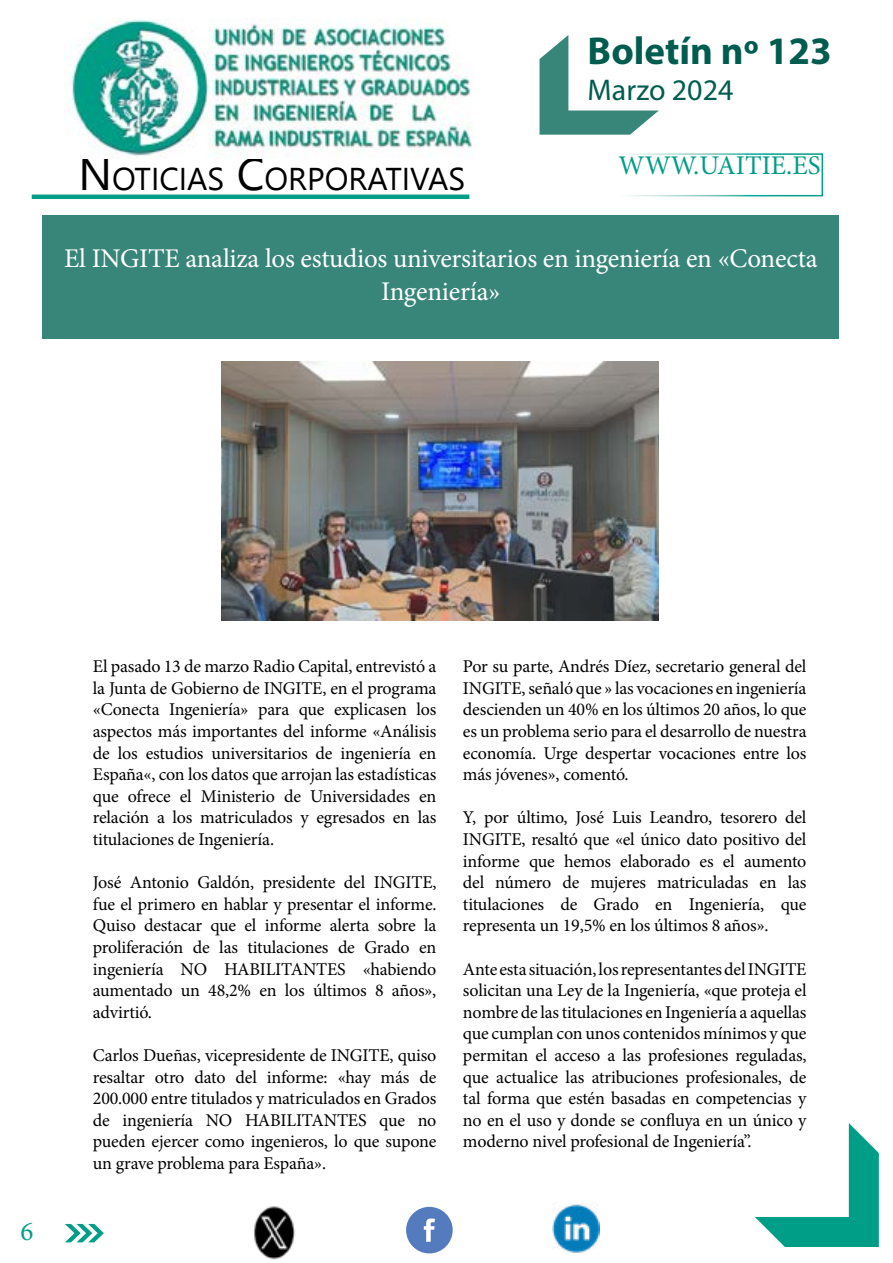
<style>
.page{position:relative;width:893px;height:1263px;background:#fff}
.page>*{position:absolute;margin:0;border:0;box-sizing:border-box;transform-origin:0 0}
.t1{font:700 39px "Myriad Pro";color:#005c4e}
.t2{font:31.5px "Segoe UI Emoji";color:#000}
.t3{font:30px "Myriad Pro";color:#005c4e}
.t4{font:27px/32.4px "Minion Pro";letter-spacing:-.01em;color:#fff;text-align:center}
.t5{font:27px "Minion Pro";color:#009d87}
.t6{font:18px/21.6px "Minion Pro";letter-spacing:-.01em;color:#000;text-align:justify}
</style>
<div class="page">
<svg style="left:65px;top:1224px;width:39px;height:18px"></svg>
<div style="left:406px;top:1207px;width:47px;height:46px;background:#547bbd;border-radius:50%"></div>
<svg style="left:424px;top:1218px;width:11px;height:24px"></svg>
<img style="left:553px;top:1204px;width:46px;height:49px">
<svg style="left:539px;top:35px;width:120px;height:100px"></svg>
<div style="left:617px;top:153px;width:206px;height:43px;border:2px solid #fff"></div>
<hr style="left:32px;top:195px;width:437px;height:4px;background:#009d87">
<img style="left:71px;top:18px;width:402px;height:138px">
<svg style="left:755px;top:1123px;width:124px;height:124px"></svg>
<img style="left:254px;top:1206px;width:41px;height:54px">
<div style="left:43px;top:215px;width:796px;height:124px;background:#38857a"></div>
<img style="left:221px;top:361px;width:438px;height:260px">
<h2 class="t2" style="left:208px;top:160px;width:259px">▲ □□▼❖▲</h2>
<h1 class="t1" style="left:588px;top:26px;width:246px">Boletín nº 123</h1>
<h3 class="t3" style="left:588px;top:72px;width:147px">Marzo 2024</h3>
<h3 class="t5" style="left:618px;top:148px;width:204px">WWW.UAITIE.ES</h3>
<h3 class="t4" style="left:64px;top:243px;width:755px">El INGITE analiza los estudios universitarios en ingeniería en «Conecta<br>Ingeniería»</h3>
<h3 class="t4" style="left:76px;top:243px;width:732px">La UAITIE concurre a las Eleccion s de la Asoc ación Española para l</h3>
<h3 class="t5" style="left:21px;top:1213px;width:14px">6</h3>
<p class="t6" style="left:93px;top:656px;width:345px">El pasado 13 de marzo Radio Capital, entrevistó a la Junta de Gobierno de INGITE, en el programa «Conecta Ingeniería» para que explicasen los aspectos más importantes del informe «Análisis de los estudios universitarios de ingeniería en España«, con los datos que arrojan las estadísticas que ofrece el Ministerio de Universidades en relación a los matriculados y egresados en las titulaciones de Ingeniería.</p>
<p class="t6" style="left:93px;top:872px;width:345px">José Antonio Galdón, presidente del INGITE, fue el primero en hablar y presentar el informe.<br>Quiso destacar que el informe alerta sobre la proliferación de las titulaciones de Grado en ingeniería NO HABILITANTES «habiendo aumentado un 48,2% en los últimos 8 años», advirtió.</p>
<p class="t6" style="left:93px;top:1044px;width:345px">Carlos Dueñas, vicepresidente de INGITE, quiso resaltar otro dato del informe: «hay más de 200.000 entre titulados y matriculados en Grados de ingeniería NO HABILITANTES que no pueden ejercer como ingenieros, lo que supone un grave problema para España».</p>
<p class="t6" style="left:463px;top:656px;width:345px">Por su parte, Andrés Díez, secretario general del INGITE, señaló que » las vocaciones en ingeniería descienden un 40% en los últimos 20 años, lo que es un problema serio para el desarrollo de nuestra economía. Urge despertar vocaciones entre los más jóvenes», comentó.</p>
<p class="t6" style="left:463px;top:807px;width:345px">Y, por último, José Luis Leandro, tesorero del INGITE, resaltó que «el único dato positivo del informe que hemos elaborado es el aumento del número de mujeres matriculadas en las titulaciones de Grado en Ingeniería, que representa un 19,5% en los últimos 8 años».</p>
<p class="t6" style="left:463px;top:958px;width:345px">Ante esta situación, los representantes del INGITE solicitan una Ley de la Ingeniería, «que proteja el nombre de las titulaciones en Ingeniería a aquellas que cumplan con unos contenidos mínimos y que permitan el acceso a las profesiones reguladas, que actualice las atribuciones profesionales, de tal forma que estén basadas en competencias y no en el uso y donde se confluya en un único y moderno nivel profesional de Ingeniería”.</p>
</div>
